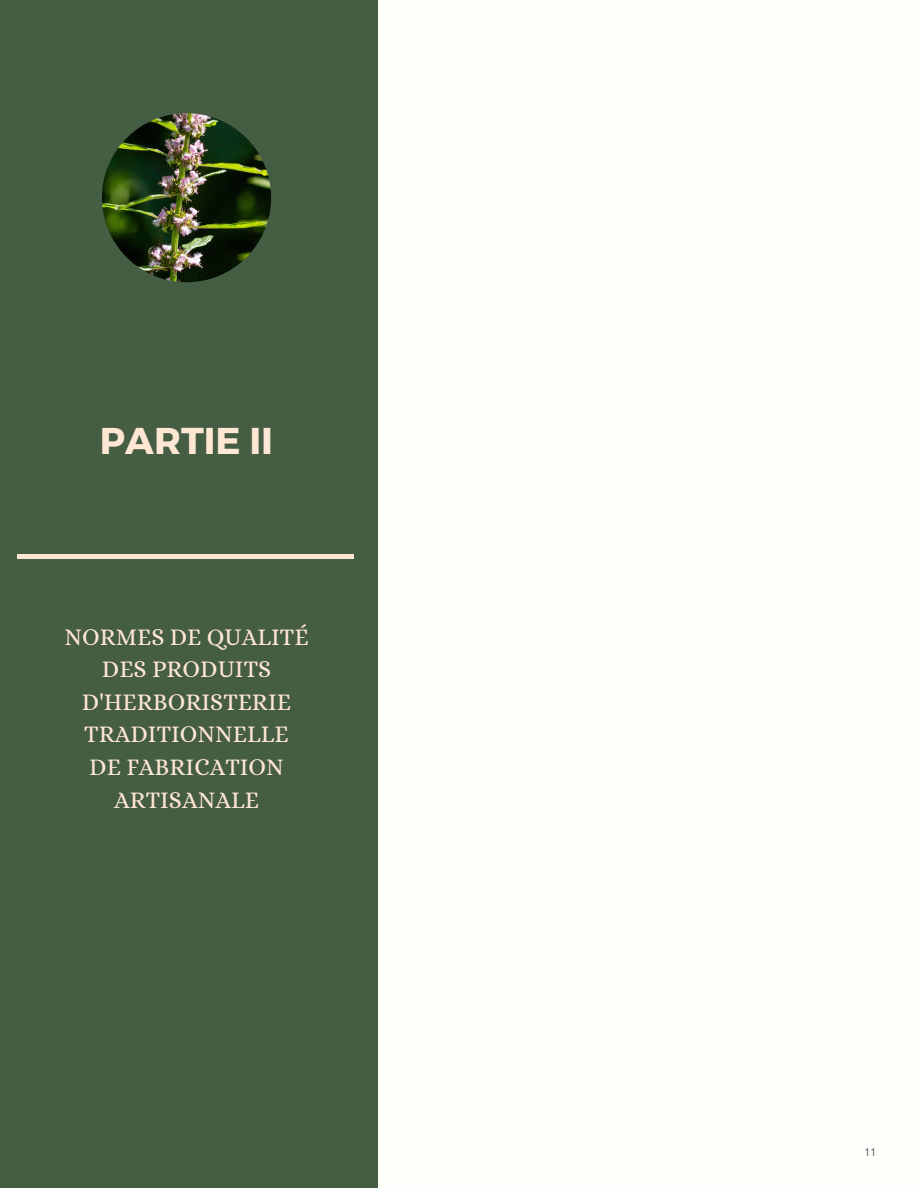
<style>
.page{position:relative;width:918px;height:1188px;background:#fefefa}
.page>*{position:absolute;margin:0;border:0;box-sizing:border-box;transform-origin:0 0}
.t1{font:700 37.35px "Montserrat";color:#ffe7d4}
.t2{font:24px/32.7px "Alice";color:#ffe7d4;text-align:center}
.t3{font:10.5px "Open Sans";color:#494e5f}
</style>
<div class="page">
<div style="left:0;top:0;width:377px;height:1188px;background:#455d43"></div>
<div style="left:18px;top:554px;width:336px;height:5px;background:#ffe7d4"></div>
<img style="left:102px;top:113px;width:169px;height:169px;border-radius:50%">
<p class="t1" style="left:100px;top:416px;width:175px">PARTIE II</p>
<p class="t2" style="left:64px;top:620px;width:246px">NORMES DE QUALITÉ<br>DES PRODUITS<br>D'HERBORISTERIE<br>TRADITIONNELLE</p>
<p class="t2" style="left:89px;top:751px;width:196px">DE FABRICATION<br>ARTISANALE</p>
<p class="t3" style="left:864px;top:1145px;width:13px">11</p>
</div>
